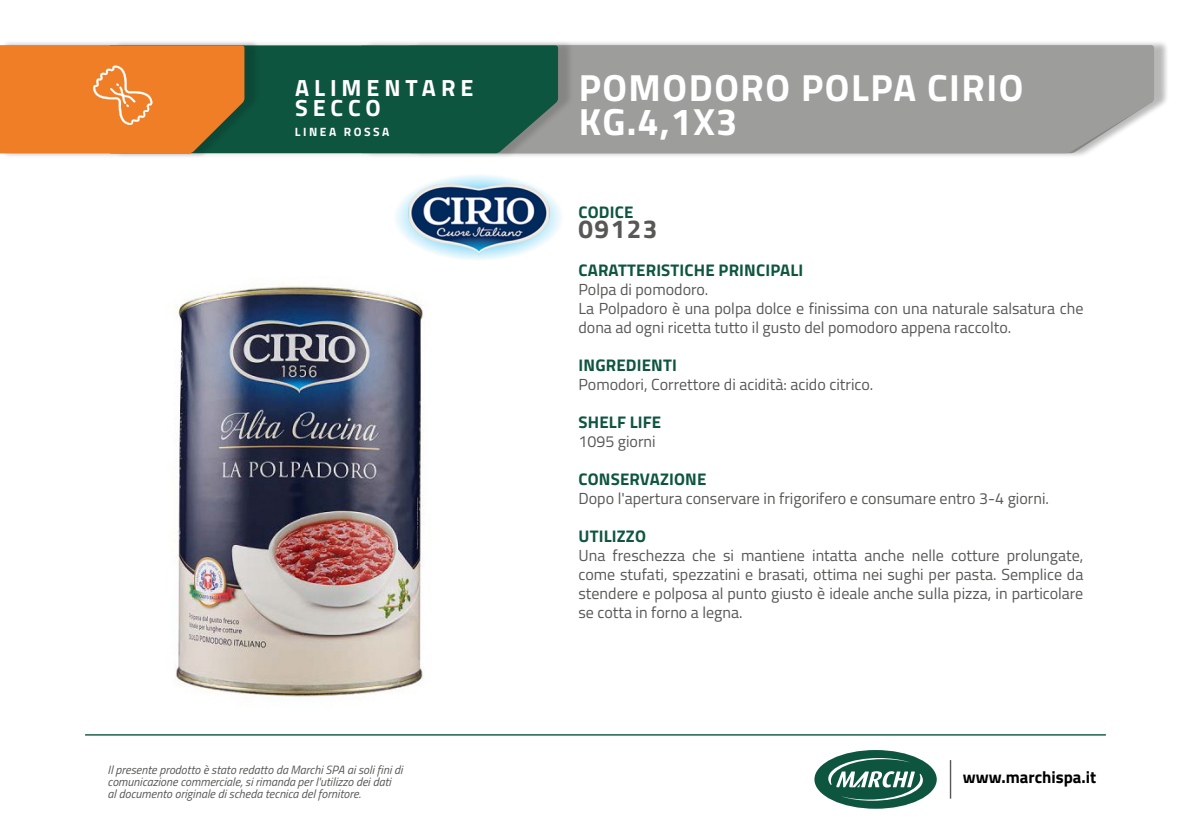
<style>
.page{position:relative;width:1191px;height:840px;background:#fff}
.page>*{position:absolute;margin:0;border:0;box-sizing:border-box;transform-origin:0 0}
.t1{font:700 37.8px/34.2px "Titillium Web";letter-spacing:.04em;color:#fff}
.t2{font:700 26px "Titillium Web";letter-spacing:.06em;color:#575756}
.t3{font:700 23.4px "Titillium Web";letter-spacing:.21em;color:#fff}
.t4{font:700 16.8px "Titillium Web";letter-spacing:.01em;color:#0e5540}
.t5{font:700 16.8px "Titillium Web";color:#000}
.t6{font:16px/19px "Titillium Web";color:#575756}
.t7{font:italic 12px/12px "Titillium Web";color:#575756}
.t8{font:700 12px "Titillium Web";letter-spacing:.21em;color:#fff}
</style>
<div class="page">
<div style="left:365px;top:40px;width:804px;height:118px;background:#000;opacity:.15"></div>
<div style="left:574px;top:45px;width:580px;height:108px;background:#9d9d9c"></div>
<div style="left:113px;top:40px;width:461px;height:118px;background:#000;opacity:.15"></div>
<div style="left:260px;top:45px;width:298px;height:108px;background:#0e5540"></div>
<div style="left:0;top:40px;width:260px;height:118px;background:#000;opacity:.15"></div>
<svg style="left:0;top:45px;width:244px;height:108px;background:#e37e2b"></svg>
<img style="left:175px;top:286px;width:249px;height:413px">
<img style="left:395px;top:175px;width:166px;height:85px">
<hr style="left:949px;top:759px;width:2px;height:39px;background:#575756">
<div style="left:814px;top:749px;width:122px;height:59px;background:#0e5540;border-radius:50%"></div>
<svg style="left:828px;top:757px;width:95px;height:43px"></svg>
<hr style="left:85px;top:733px;width:1021px;height:2px;background:#0e5540">
<p class="t3" style="left:295px;top:70px;width:180px">ALIMENTARE</p>
<p class="t3" style="left:295px;top:89px;width:87px">SECCO</p>
<p class="t8" style="left:295px;top:122px;width:96px">LINEA ROSSA</p>
<p class="t7" style="left:108px;top:762px;width:296px">Il presente prodotto è stato redatto da Marchi SPA ai soli fini di comunicazione commerciale, si rimanda per l'utilizzo dei dati<br>al documento originale di scheda tecnica del fornitore.</p>
<p class="t1" style="left:578px;top:69px;width:446px">POMODORO POLPA CIRIO<br>KG.4,1X3</p>
<p class="t1" style="left:582px;top:71px;width:473px">LE CAMEMBERT LONG LIFE<br>G.125 24</p>
<p class="t4" style="left:578px;top:199px;width:56px">CODICE</p>
<p class="t2" style="left:578px;top:208px;width:81px">09123</p>
<p class="t4" style="left:578px;top:257px;width:226px">CARATTERISTICHE PRINCIPALI</p>
<p class="t6" style="left:578px;top:279px;width:131px">Polpa di pomodoro.</p>
<p class="t6" style="left:578px;top:298px;width:506px">La Polpadoro è una polpa dolce e finissima con una naturale salsatura che dona ad ogni ricetta tutto il gusto del pomodoro appena raccolto.</p>
<p class="t4" style="left:578px;top:352px;width:100px">INGREDIENTI</p>
<p class="t6" style="left:578px;top:374px;width:296px">Pomodori, Correttore di acidità: acido citrico.</p>
<p class="t4" style="left:578px;top:409px;width:84px">SHELF LIFE</p>
<p class="t6" style="left:578px;top:431px;width:79px">1095 giorni</p>
<p class="t4" style="left:578px;top:466px;width:129px">CONSERVAZIONE</p>
<p class="t6" style="left:578px;top:488px;width:472px">Dopo l'apertura conservare in frigorifero e consumare entro 3-4 giorni.</p>
<p class="t4" style="left:578px;top:523px;width:69px">UTILIZZO</p>
<p class="t6" style="left:578px;top:545px;width:506px;text-align:justify">Una freschezza che si mantiene intatta anche nelle cotture prolungate, come stufati, spezzatini e brasati, ottima nei sughi per pasta. Semplice da stendere e polposa al punto giusto è ideale anche sulla pizza, in particolare se cotta in forno a legna.</p>
<p class="t5" style="left:963px;top:764px;width:135px">www.marchispa.it</p>
</div>
